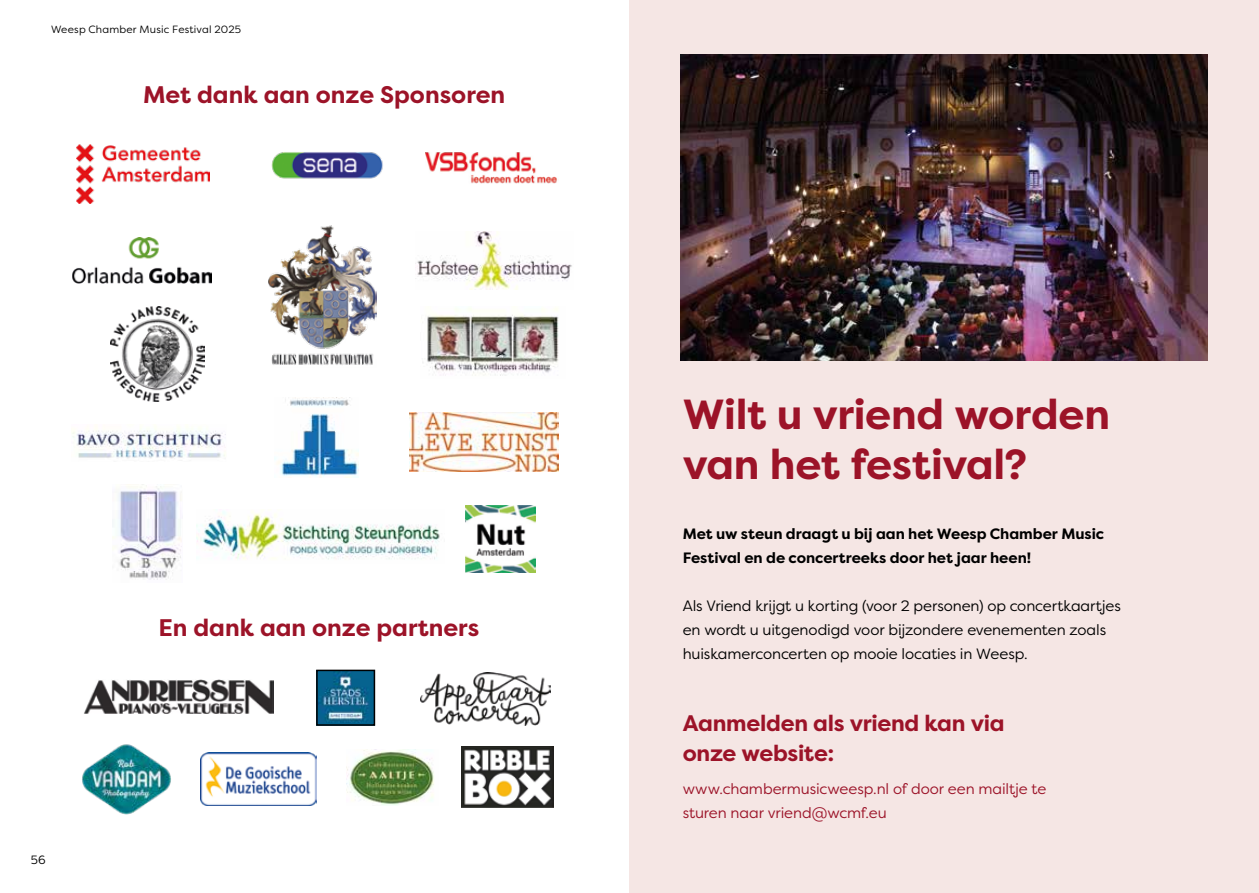
<style>
.page{position:relative;width:1259px;height:893px;background:#fff}
.page>*{position:absolute;margin:0;border:0;box-sizing:border-box;transform-origin:0 0}
.t1{font:700 42px/49.5px "Filson Pro";letter-spacing:-.005em;color:#9c1328}
.t2{font:700 24px "Filson Pro";color:#9c1328}
.t3{font:700 22.5px/30px "Filson Pro";letter-spacing:-.015em;color:#9c1328}
.t4{font:15px/24px "Filson Pro";letter-spacing:-.005em;color:#000}
.t5{font:700 15px/24px "Filson Pro";letter-spacing:-.005em;color:#000}
.t6{font:15px/24px "Filson Pro";letter-spacing:-.005em;color:#9c1328}
.t7{font:12px "Filson Pro";color:#000}
.t8{font:10.5px "Filson Pro";letter-spacing:.015em;color:#000}
</style>
<div class="page">
<div style="left:629px;top:0;width:630px;height:893px;background:#f5e6e4"></div>
<img style="left:680px;top:54px;width:528px;height:306px">
<img style="left:77px;top:144px;width:133px;height:60px">
<img style="left:271px;top:152px;width:112px;height:27px">
<img style="left:425px;top:153px;width:132px;height:31px">
<img style="left:72px;top:237px;width:139px;height:47px">
<img style="left:268px;top:225px;width:108px;height:140px">
<img style="left:415px;top:231px;width:157px;height:59px">
<img style="left:422px;top:308px;width:137px;height:68px">
<img style="left:111px;top:306px;width:93px;height:96px">
<img style="left:72px;top:427px;width:154px;height:32px">
<img style="left:274px;top:397px;width:85px;height:80px">
<img style="left:410px;top:413px;width:148px;height:58px">
<img style="left:113px;top:486px;width:69px;height:94px">
<img style="left:466px;top:505px;width:69px;height:68px">
<img style="left:196px;top:511px;width:244px;height:49px">
<img style="left:84px;top:679px;width:190px;height:34px">
<img style="left:319px;top:673px;width:53px;height:50px">
<div style="left:316px;top:670px;width:59px;height:56px;border:2px solid #000"></div>
<img style="left:347px;top:750px;width:87px;height:55px">
<img style="left:420px;top:673px;width:130px;height:52px">
<img style="left:82px;top:744px;width:89px;height:71px">
<img style="left:200px;top:753px;width:116px;height:52px">
<img style="left:461px;top:747px;width:92px;height:60px">
<p class="t8" style="left:51px;top:22px;width:192px">Weesp Chamber Music Festival 2025</p>
<h2 class="t2" style="left:143px;top:80px;width:363px">Met dank aan onze Sponsoren</h2>
<p class="t7" style="left:31px;top:852px;width:16px">56</p>
<h2 class="t2" style="left:159px;top:612px;width:322px">En dank aan onze partners</h2>
<h1 class="t1" style="left:682px;top:390px;width:429px">Wilt u vriend worden van het festival?</h1>
<p class="t5" style="left:682px;top:522px;width:423px">Met uw steun draagt u bij aan het Weesp Chamber Music<br>Festival en de concertreeks door het jaar heen!</p>
<p class="t4" style="left:682px;top:593px;width:440px">Als Vriend krijgt u korting (voor 2 personen) op concertkaartjes en wordt u uitgenodigd voor bijzondere evenementen zoals huiskamerconcerten op mooie locaties in Weesp.</p>
<h3 class="t3" style="left:682px;top:708px;width:323px">Aanmelden als vriend kan via onze website:</h3>
<p class="t6" style="left:682px;top:776px;width:365px">www.chambermusicweesp.nl of door een mailtje te sturen naar vriend@wcmf.eu</p>
</div>
